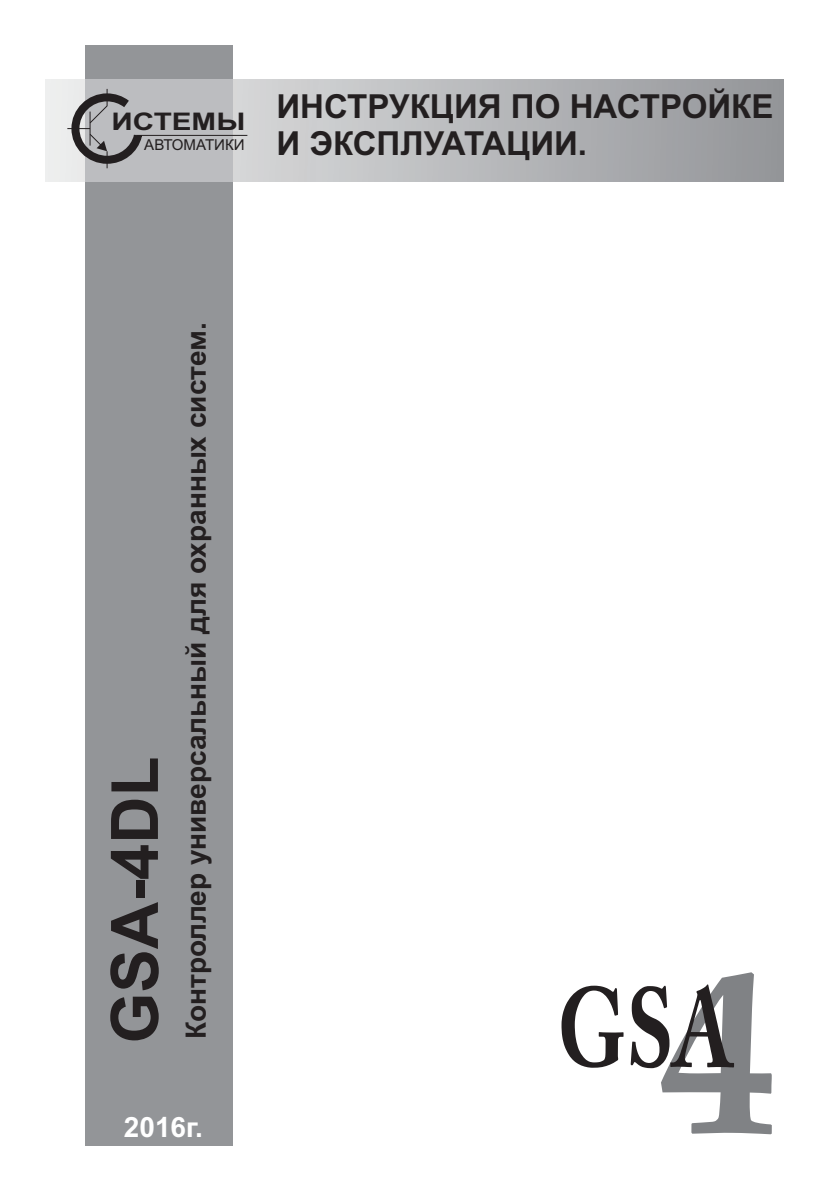
<style>
.page{position:relative;width:840px;height:1191px;background:#fff}
.page>*{position:absolute;margin:0;border:0;box-sizing:border-box;transform-origin:0 0}
.t1{font:700 111.2px "Adobe Caslon Pro";color:#231f20;scale:.74 1}
.t2{font:700 65.4px "Arial";color:#231f20}
.t3{font:700 33px/37px "Arial";color:#231f20}
.t4{font:700 28px "Arial";color:#231f20}
.t5{font:700 28px "Arial";color:#fff}
.t6{font:700 24.2px "Arial";color:#231f20;scale:1.22 1}
.t7{font:15px "Arial";color:#231f20}
.s1{font-family:"Book Antiqua";font-size:234.8px;color:#808285}
</style>
<div class="page">
<div style="left:85px;top:45px;width:147px;height:1100px;background:#939598"></div>
<svg style="left:45px;top:79px;width:737px;height:102px"></svg>
<div style="left:85px;top:79px;width:147px;height:102px;background:#bcbdc0"></div>
<hr style="left:134px;top:135px;width:113px;height:1px;background:#231f20">
<svg style="left:67px;top:88px;width:80px;height:80px"></svg>
<p class="t6" style="left:112px;top:113px;width:111px">ИСТЕМЫ</p>
<p class="t7" style="left:144px;top:139px;width:102px">АВТОМАТИКИ</p>
<p class="t3" style="left:276px;top:91px;width:498px">ИНСТРУКЦИЯ ПО НАСТРОЙКЕ<br>И ЭКСПЛУАТАЦИИ.</p>
<h2 class="t2" style="left:110px;top:1043px;width:288px;rotate:-90deg">GSA-4DL</h2>
<p class="t4" style="left:185px;top:1039px;width:718px;rotate:-90deg">Контроллер универсальный для охранных систем.</p>
<p class="t5" style="left:124px;top:1117px;width:80px">2016г.</p>
<h1 class="t1" style="left:556px;top:984px;width:300px"><span class="s1">4</span>GSA</h1>
</div>
